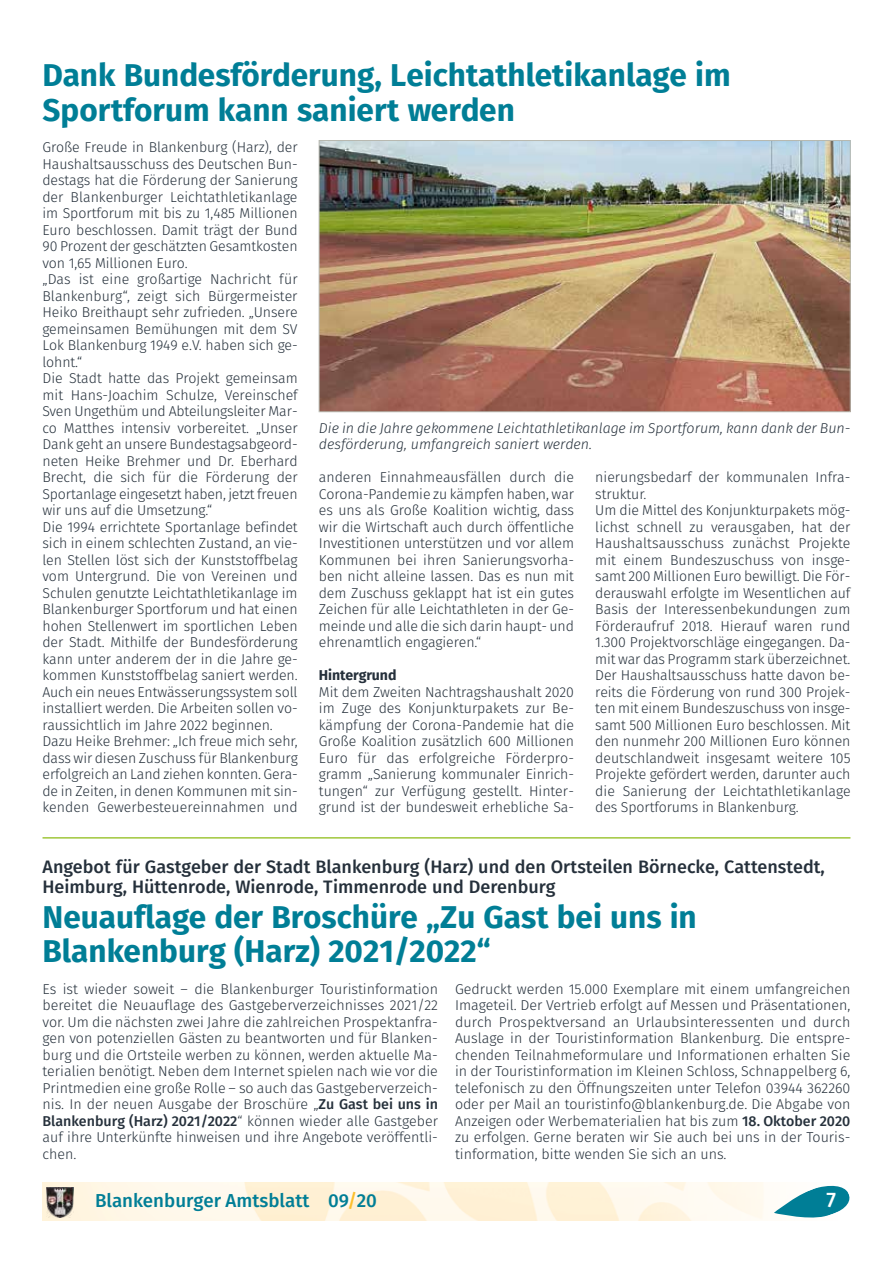
<style>
.page{position:relative;width:893px;height:1263px;background:#fff}
.page>*{position:absolute;margin:0;border:0;box-sizing:border-box;transform-origin:0 0}
.t1{font:700 31.5px/34.5px "Fira Sans";color:#007e96}
.t2{font:500 21px "Fira Sans";color:#fff}
.t3{font:500 18.75px "Fira Sans";color:#007e96}
.t4{font:500 18px/20.2px "Fira Sans";color:#25303b}
.t5{font:300 14.25px/16.5px "Fira Sans";letter-spacing:-.005em;color:#25303b;text-align:justify}
.t6{font:italic 300 14.25px/16.5px "Fira Sans";color:#25303b}
.t7{font:700 14.25px "Fira Sans";letter-spacing:-.005em;color:#25303b}
.s1{font-weight:500}
.s2{color:#fcbf2c}
</style>
<div class="page">
<img style="left:43px;top:1182px;width:721px;height:38px">
<svg style="left:774px;top:1185px;width:76px;height:33px"></svg>
<img style="left:47px;top:1187px;width:27px;height:30px">
<img style="left:321px;top:142px;width:527px;height:268px">
<div style="left:319px;top:140px;width:531px;height:272px;border:1px solid #b8b9b0"></div>
<hr style="left:43px;top:837px;width:807px;height:2px;background:#9fc63b">
<h1 class="t1" style="left:43px;top:60px;width:690px">Dank Bundesförderung, Leichtathletikanlage im<br>Sportforum kann saniert werden</h1>
<p class="t5" style="left:43px;top:140px;width:257px;text-align:left">Große Freude in Blankenburg (Harz), der Haushaltsausschuss des Deutschen Bun&shy;destags hat die Förderung der Sanierung der Blankenburger Leichtathletikanlage im Sportforum mit bis zu 1,485 Millionen Euro beschlossen. Damit trägt der Bund 90 Prozent der geschätzten Gesamtkosten von 1,65 Millionen Euro.<br>„Das ist eine großartige Nachricht für Blankenburg“, zeigt sich Bürgermeister Heiko Breithaupt sehr zufrieden. „Unsere gemeinsamen Bemühungen mit dem SV Lok Blankenburg 1949 e.V. haben sich ge&shy;lohnt.“<br>Die Stadt hatte das Projekt gemeinsam mit Hans-Joachim Schulze, Vereinschef Sven Ungethüm und Abteilungsleiter Mar&shy;co Matthes intensiv vorbereitet. „Unser Dank geht an unsere Bundestagsabgeord&shy;neten Heike Brehmer und Dr. Eberhard Brecht, die sich für die Förderung der Sportanlage eingesetzt haben, jetzt freuen wir uns auf die Umsetzung.“<br>Die 1994 errichtete Sportanlage befindet sich in einem schlechten Zustand, an vie&shy;len Stellen löst sich der Kunststoffbelag vom Untergrund. Die von Vereinen und Schulen genutzte Leichtathletikanlage im Blankenburger Sportforum und hat einen hohen Stellenwert im sportlichen Leben der Stadt. Mithilfe der Bundesförderung kann unter anderem der in die Jahre ge&shy;kommen Kunststoffbelag saniert werden.<br>Auch ein neues Entwässerungssystem soll installiert werden. Die Arbeiten sollen vo&shy;raussichtlich im Jahre 2022 beginnen.<br>Dazu Heike Brehmer: „Ich freue mich sehr, dass wir diesen Zuschuss für Blankenburg erfolgreich an Land ziehen konnten. Gera&shy;de in Zeiten, in denen Kommunen mit sin&shy;kenden Gewerbesteuereinnahmen und</p>
<p class="t6" style="left:319px;top:420px;width:533px">Die in die Jahre gekommene Leichtathletikanlage im Sportforum, kann dank der Bun&shy;desförderung, umfangreich saniert werden.</p>
<p class="t5" style="left:319px;top:470px;width:257px">anderen Einnahmeausfällen durch die Corona-Pandemie zu kämpfen haben, war es uns als Große Koalition wichtig, dass wir die Wirtschaft auch durch öffentliche Investitionen unterstützen und vor allem Kommunen bei ihren Sanierungsvorha&shy;ben nicht alleine lassen. Das es nun mit dem Zuschuss geklappt hat ist ein gutes Zeichen für alle Leichtathleten in der Ge&shy;meinde und alle die sich darin haupt- und ehrenamtlich engagieren.“</p>
<p class="t7" style="left:319px;top:665px;width:79px">Hintergrund</p>
<p class="t5" style="left:319px;top:684px;width:257px">Mit dem Zweiten Nachtragshaushalt 2020 im Zuge des Konjunkturpakets zur Be&shy;kämpfung der Corona-Pandemie hat die Große Koalition zusätzlich 600 Millionen Euro für das erfolgreiche Förderpro&shy;gramm „Sanierung kommunaler Einrich&shy;tungen“ zur Verfügung gestellt. Hinter&shy;grund ist der bundesweit erhebliche Sa-</p>
<p class="t5" style="left:595px;top:470px;width:257px;text-align:left">nierungsbedarf der kommunalen Infra&shy;struktur.<br>Um die Mittel des Konjunkturpakets mög&shy;lichst schnell zu verausgaben, hat der Haushaltsausschuss zunächst Projekte mit einem Bundeszuschuss von insge&shy;samt 200 Millionen Euro bewilligt. Die För&shy;derauswahl erfolgte im Wesentlichen auf Basis der Interessenbekundungen zum Förderaufruf 2018. Hierauf waren rund 1.300 Projektvorschläge eingegangen. Da&shy;mit war das Programm stark überzeichnet.<br>Der Haushaltsausschuss hatte davon be&shy;reits die Förderung von rund 300 Projek&shy;ten mit einem Bundeszuschuss von insge&shy;samt 500 Millionen Euro beschlossen. Mit den nunmehr 200 Millionen Euro können deutschlandweit insgesamt weitere 105<br>Projekte gefördert werden, darunter auch die Sanierung der Leichtathletikanlage des Sportforums in Blankenburg.</p>
<p class="t4" style="left:43px;top:858px;width:784px">Angebot für Gastgeber der Stadt Blankenburg (Harz) und den Ortsteilen Börnecke, Cattenstedt,<br>Heimburg, Hüttenrode, Wienrode, Timmenrode und Derenburg</p>
<h1 class="t1" style="left:43px;top:902px;width:656px">Neuauflage der Broschüre „Zu Gast bei uns in<br>Blankenburg (Harz) 2021/2022“</h1>
<p class="t5" style="left:43px;top:981px;width:397px">Es ist wieder soweit – die Blankenburger Touristinformation bereitet die Neuauflage des Gastgeberverzeichnisses 2021/22 vor. Um die nächsten zwei Jahre die zahlreichen Prospektanfra&shy;gen von potenziellen Gästen zu beantworten und für Blanken&shy;burg und die Ortsteile werben zu können, werden aktuelle Ma&shy;terialien benötigt. Neben dem Internet spielen nach wie vor die Printmedien eine große Rolle – so auch das Gastgeberverzeich&shy;nis. In der neuen Ausgabe der Broschüre „<span class="s1">Zu Gast bei uns in Blankenburg (Harz) 2021/2022</span>“ können wieder alle Gastgeber auf ihre Unterkünfte hinweisen und ihre Angebote veröffentli&shy;chen.</p>
<p class="t5" style="left:455px;top:981px;width:397px">Gedruckt werden 15.000 Exemplare mit einem umfangreichen Imageteil. Der Vertrieb erfolgt auf Messen und Präsentationen, durch Prospektversand an Urlaubsinteressenten und durch Auslage in der Touristinformation Blankenburg. Die entspre&shy;chenden Teilnahmeformulare und Informationen erhalten Sie in der Touristinformation im Kleinen Schloss, Schnappelberg 6, telefonisch zu den Öffnungszeiten unter Telefon 03944 362260 oder per Mail an touristinfo@blankenburg.de. Die Abgabe von Anzeigen oder Werbematerialien hat bis zum <span class="s1">18. Oktober 2020 </span>zu erfolgen. Gerne beraten wir Sie auch bei uns in der Touris&shy;tinformation, bitte wenden Sie sich an uns.</p>
<h3 class="t3" style="left:95px;top:1187px;width:283px">Blankenburger Amtsblatt 09<span class="s2">/</span>20</h3>
<h2 class="t2" style="left:827px;top:1185px;width:11px">7</h2>
</div>
